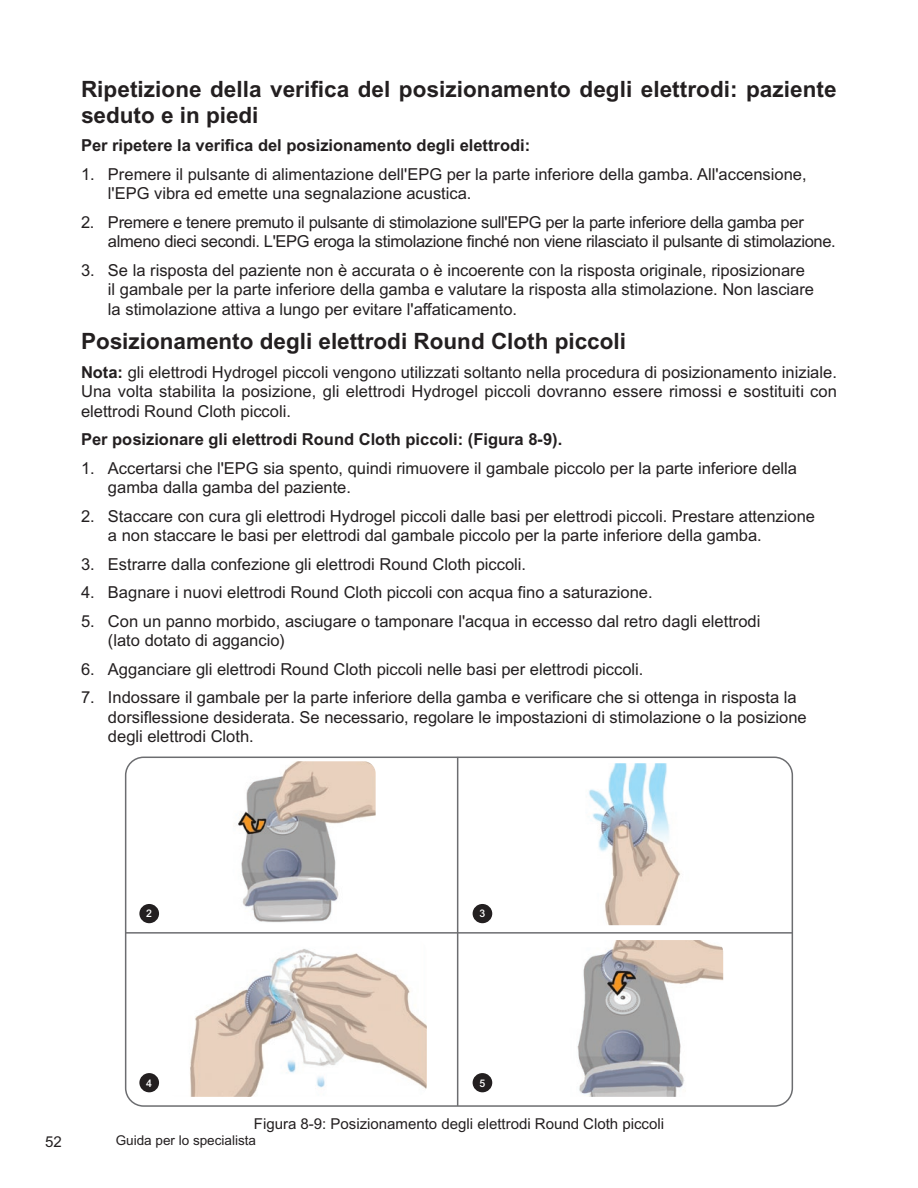
<style>
.page{position:relative;width:918px;height:1188px;background:#fff}
.page>*{position:absolute;margin:0;border:0;box-sizing:border-box;transform-origin:0 0}
.t1{font:700 22.5px/25.5px "Arial MT Std";letter-spacing:.005em;color:#231f20}
.t2{font:16.5px/19.5px "Arial MT Std";color:#231f20}
.t3{font:16.5px/19.5px "Arial MT Std";letter-spacing:-.02em;color:#231f20}
.t4{font:700 16.5px "Arial MT Std";color:#231f20}
.t5{font:15px "Arial MT Std";color:#231f20}
.t6{font:13.5px "Arial MT Std";color:#231f20}
.t7{font:500 10.5px "Arial MT Std";color:#fff}
.s1{font-weight:700}
</style>
<div class="page">
<img style="left:589px;top:763px;width:91px;height:162px">
<img style="left:190px;top:949px;width:237px;height:148px">
<img style="left:237px;top:761px;width:139px;height:162px">
<hr style="left:457px;top:757px;width:1px;height:349px;background:#6c6d70">
<hr style="left:126px;top:932px;width:666px;height:2px;background:#6c6d70">
<div style="left:125px;top:757px;width:668px;height:350px;border:2px solid #6c6d70;border-radius:18px"></div>
<img style="left:577px;top:940px;width:146px;height:157px">
<div style="left:139px;top:904px;width:20px;height:19px;background:#231f20;border-radius:50%"></div>
<div style="left:139px;top:1073px;width:20px;height:19px;background:#231f20;border-radius:50%"></div>
<div style="left:473px;top:904px;width:19px;height:19px;background:#231f20;border-radius:50%"></div>
<div style="left:473px;top:1073px;width:19px;height:19px;background:#231f20;border-radius:50%"></div>
<h1 class="t1" style="left:81px;top:76px;width:757px">Ripetizione della verifica del posizionamento degli elettrodi: paziente seduto e in piedi</h1>
<p class="t4" style="left:81px;top:136px;width:451px">Per ripetere la verifica del posizionamento degli elettrodi:</p>
<p class="t2" style="left:108px;top:164px;width:700px;text-indent:-27px">1. Premere il pulsante di alimentazione dell'EPG per la parte inferiore della gamba. All'accensione, l'EPG vibra ed emette una segnalazione acustica.</p>
<p class="t3" style="left:108px;top:212px;width:729px;text-indent:-27px">2. Premere e tenere premuto il pulsante di stimolazione sull'EPG per la parte inferiore della gamba per almeno dieci secondi. L'EPG eroga la stimolazione finché non viene rilasciato il pulsante di stimolazione.</p>
<p class="t2" style="left:108px;top:260px;width:708px;text-indent:-27px">3. Se la risposta del paziente non è accurata o è incoerente con la risposta originale, riposizionare il gambale per la parte inferiore della gamba e valutare la risposta alla stimolazione. Non lasciare la stimolazione attiva a lungo per evitare l'affaticamento.</p>
<h1 class="t1" style="left:81px;top:328px;width:547px">Posizionamento degli elettrodi Round Cloth piccoli</h1>
<p class="t2" style="left:81px;top:362px;width:758px;text-align:justify"><span class="s1">Nota:</span> gli elettrodi Hydrogel piccoli vengono utilizzati soltanto nella procedura di posizionamento iniziale.<br>Una volta stabilita la posizione, gli elettrodi Hydrogel piccoli dovranno essere rimossi e sostituiti con elettrodi Round Cloth piccoli.</p>
<p class="t4" style="left:81px;top:430px;width:483px">Per posizionare gli elettrodi Round Cloth piccoli: (Figura 8-9).</p>
<p class="t2" style="left:108px;top:458px;width:691px;text-indent:-27px">1. Accertarsi che l'EPG sia spento, quindi rimuovere il gambale piccolo per la parte inferiore della gamba dalla gamba del paziente.</p>
<p class="t2" style="left:108px;top:506px;width:709px;text-indent:-27px">2. Staccare con cura gli elettrodi Hydrogel piccoli dalle basi per elettrodi piccoli. Prestare attenzione a non staccare le basi per elettrodi dal gambale piccolo per la parte inferiore della gamba.</p>
<p class="t2" style="left:81px;top:554px;width:447px">3. Estrarre dalla confezione gli elettrodi Round Cloth piccoli.</p>
<p class="t2" style="left:81px;top:583px;width:573px">4. Bagnare i nuovi elettrodi Round Cloth piccoli con acqua fino a saturazione.</p>
<p class="t2" style="left:108px;top:611px;width:654px;text-indent:-27px">5. Con un panno morbido, asciugare o tamponare l'acqua in eccesso dal retro dagli elettrodi (lato dotato di aggancio)</p>
<p class="t2" style="left:81px;top:659px;width:564px">6. Agganciare gli elettrodi Round Cloth piccoli nelle basi per elettrodi piccoli.</p>
<p class="t2" style="left:108px;top:688px;width:700px;text-indent:-27px">7. Indossare il gambale per la parte inferiore della gamba e verificare che si ottenga in risposta la dorsiflessione desiderata. Se necessario, regolare le impostazioni di stimolazione o la posizione degli elettrodi Cloth.</p>
<p class="t7" style="left:146px;top:908px;width:7px">2</p>
<p class="t7" style="left:146px;top:1077px;width:7px">4</p>
<p class="t7" style="left:480px;top:908px;width:7px">3</p>
<p class="t7" style="left:480px;top:1077px;width:7px">5</p>
<p class="t5" style="left:254px;top:1116px;width:412px">Figura 8-9: Posizionamento degli elettrodi Round Cloth piccoli</p>
<p class="t5" style="left:45px;top:1133px;width:18px">52</p>
<p class="t6" style="left:116px;top:1133px;width:142px">Guida per lo specialista</p>
</div>
